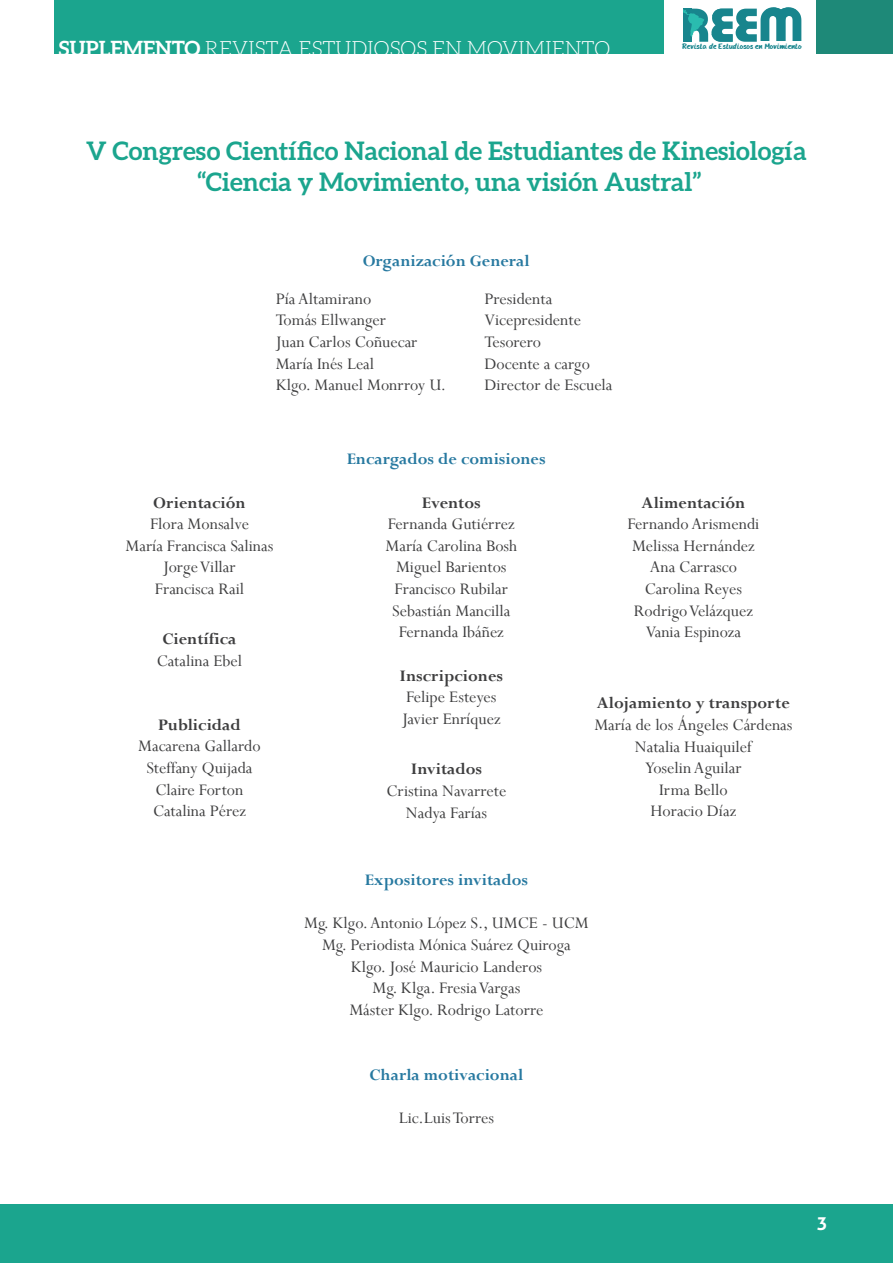
<style>
.page{position:relative;width:893px;height:1263px;background:#fff}
.page>*{position:absolute;margin:0;border:0;box-sizing:border-box;transform-origin:0 0}
.t1{font:700 25.5px "Aleo";color:#1ba58e}
.t2{font:300 21px "Aleo";color:#fff}
.t3{font:18px "Perpetua";color:#3e3e3f}
.t4{font:700 18px "Perpetua";color:#3e3e3f}
.t5{font:700 18px "Perpetua";color:#2779a0}
.t6{font:700 18px "Aller";color:#fff}
.t7{font:8.1px "HANDYHANDY";color:#18858d}
.s1{font-weight:700}
</style>
<div class="page">
<hr style="left:0;top:0;width:1px;height:54px;background:#1e8978">
<div style="left:0;top:1205px;width:893px;height:58px;background:#1ba58e"></div>
<div style="left:816px;top:0;width:77px;height:54px;background:#1e8978"></div>
<div style="left:54px;top:0;width:610px;height:54px;background:#1ba58e"></div>
<svg style="left:683px;top:7px;width:118px;height:35px"></svg>
<p class="t2" style="left:59px;top:37px;width:553px"><span class="s1">SUPLEMENTO</span> REVISTA ESTUDIOSOS EN MOVIMIENTO</p>
<p class="t7" style="left:682px;top:42px;width:121px">Revista de Estudiosos en Movimiento</p>
<p class="t1" style="left:86px;top:136px;width:722px">V Congreso Científico Nacional de Estudiantes de Kinesiología</p>
<p class="t1" style="left:198px;top:167px;width:505px">“Ciencia y Movimiento, una visión Austral”</p>
<p class="t5" style="left:363px;top:249px;width:169px">Organización General</p>
<p class="t3" style="left:276px;top:287px;width:97px">Pía Altamirano</p>
<p class="t3" style="left:276px;top:309px;width:112px">Tomás Ellwanger</p>
<p class="t3" style="left:276px;top:331px;width:143px">Juan Carlos Coñuecar</p>
<p class="t3" style="left:276px;top:352px;width:100px">María Inés Leal</p>
<p class="t3" style="left:276px;top:374px;width:172px">Klgo. Manuel Monrroy U.</p>
<p class="t3" style="left:485px;top:287px;width:69px">Presidenta</p>
<p class="t3" style="left:485px;top:309px;width:98px">Vicepresidente</p>
<p class="t3" style="left:485px;top:331px;width:58px">Tesorero</p>
<p class="t3" style="left:485px;top:352px;width:107px">Docente a cargo</p>
<p class="t3" style="left:485px;top:374px;width:129px">Director de Escuela</p>
<p class="t4" style="left:153px;top:491px;width:94px">Orientación</p>
<p class="t3" style="left:150px;top:513px;width:100px">Flora Monsalve</p>
<p class="t3" style="left:126px;top:534px;width:149px">María Francisca Salinas</p>
<p class="t3" style="left:163px;top:556px;width:74px">Jorge Villar</p>
<p class="t3" style="left:155px;top:577px;width:91px">Francisca Rail</p>
<p class="t4" style="left:163px;top:627px;width:75px">Científica</p>
<p class="t3" style="left:157px;top:649px;width:87px">Catalina Ebel</p>
<p class="t4" style="left:158px;top:713px;width:84px">Publicidad</p>
<p class="t3" style="left:138px;top:735px;width:124px">Macarena Gallardo</p>
<p class="t3" style="left:146px;top:756px;width:108px">Steffany Quijada</p>
<p class="t3" style="left:155px;top:778px;width:89px">Claire Forton</p>
<p class="t3" style="left:153px;top:800px;width:94px">Catalina Pérez</p>
<p class="t5" style="left:347px;top:448px;width:200px">Encargados de comisiones</p>
<p class="t4" style="left:422px;top:491px;width:60px">Eventos</p>
<p class="t3" style="left:388px;top:513px;width:128px">Fernanda Gutiérrez</p>
<p class="t3" style="left:386px;top:534px;width:133px">María Carolina Bosh</p>
<p class="t3" style="left:396px;top:556px;width:112px">Miguel Barientos</p>
<p class="t3" style="left:395px;top:577px;width:115px">Francisco Rubilar</p>
<p class="t3" style="left:392px;top:599px;width:120px">Sebastián Mancilla</p>
<p class="t3" style="left:399px;top:621px;width:107px">Fernanda Ibáñez</p>
<p class="t4" style="left:400px;top:664px;width:105px">Inscripciones</p>
<p class="t3" style="left:406px;top:686px;width:92px">Felipe Esteyes</p>
<p class="t3" style="left:402px;top:707px;width:100px">Javier Enríquez</p>
<p class="t4" style="left:411px;top:758px;width:73px">Invitados</p>
<p class="t3" style="left:386px;top:779px;width:121px">Cristina Navarrete</p>
<p class="t3" style="left:406px;top:801px;width:83px">Nadya Farías</p>
<p class="t4" style="left:642px;top:491px;width:105px">Alimentación</p>
<p class="t3" style="left:627px;top:513px;width:133px">Fernando Arismendi</p>
<p class="t3" style="left:632px;top:534px;width:124px">Melissa Hernández</p>
<p class="t3" style="left:650px;top:556px;width:89px">Ana Carrasco</p>
<p class="t3" style="left:645px;top:577px;width:99px">Carolina Reyes</p>
<p class="t3" style="left:634px;top:599px;width:121px">Rodrigo Velázquez</p>
<p class="t3" style="left:646px;top:621px;width:97px">Vania Espinoza</p>
<p class="t4" style="left:597px;top:692px;width:194px">Alojamiento y transporte</p>
<p class="t3" style="left:594px;top:713px;width:200px">María de los Ángeles Cárdenas</p>
<p class="t3" style="left:635px;top:735px;width:118px">Natalia Huaiquilef</p>
<p class="t3" style="left:645px;top:757px;width:98px">Yoselin Aguilar</p>
<p class="t3" style="left:659px;top:778px;width:70px">Irma Bello</p>
<p class="t3" style="left:651px;top:800px;width:87px">Horacio Díaz</p>
<p class="t5" style="left:365px;top:869px;width:165px">Expositores invitados</p>
<p class="t3" style="left:304px;top:912px;width:286px">Mg. Klgo. Antonio López S., UMCE - UCM</p>
<p class="t3" style="left:322px;top:933px;width:250px">Mg. Periodista Mónica Suárez Quiroga</p>
<p class="t3" style="left:351px;top:955px;width:193px">Klgo. José Mauricio Landeros</p>
<p class="t3" style="left:373px;top:977px;width:149px">Mg. Klga. Fresia Vargas</p>
<p class="t3" style="left:349px;top:998px;width:196px">Máster Klgo. Rodrigo Latorre</p>
<p class="t5" style="left:370px;top:1063px;width:155px">Charla motivacional</p>
<p class="t3" style="left:399px;top:1106px;width:97px">Lic.Luis Torres</p>
<p class="t6" style="left:817px;top:1212px;width:12px">3</p>
</div>
